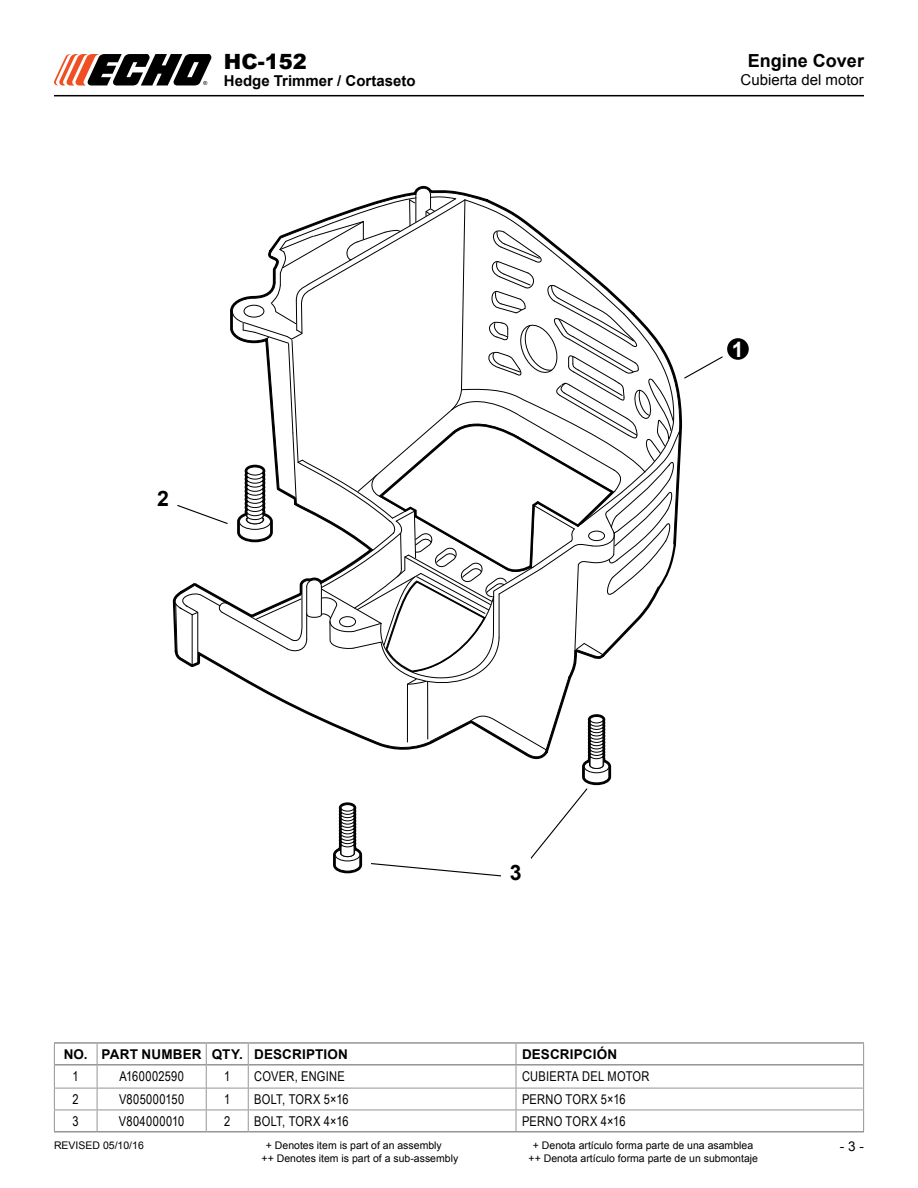
<style>
.page{position:relative;width:918px;height:1188px;background:#fff}
.page>*{position:absolute;margin:0;border:0;box-sizing:border-box;transform-origin:0 0}
.t1{font:700 21.3px "Arial";color:#000}
.t2{font:700 21.3px "Arial";color:#fff}
.t3{font:900 21px "Arial";color:#000}
.t4{font:700 18px "Arial";color:#000}
.t5{font:700 15px "Arial";color:#000}
.t6{font:15px "Arial";color:#000}
.t7{font:13.5px "Arial Narrow";letter-spacing:.02em;color:#000}
.t8{font:700 13.5px "Arial";letter-spacing:.01em;color:#000}
.t9{font:13.5px "Arial";color:#000}
.t10{font:10.5px "Arial";color:#000}
</style>
<div class="page">
<hr style="left:54px;top:95px;width:810px;height:1px;background:#000">
<svg style="left:54px;top:54px;width:158px;height:32px"></svg>
<hr style="left:54px;top:1042px;width:43px;height:2px;background:#939598">
<hr style="left:97px;top:1042px;width:109px;height:2px;background:#939598">
<hr style="left:206px;top:1042px;width:42px;height:2px;background:#939598">
<hr style="left:248px;top:1042px;width:268px;height:2px;background:#939598">
<hr style="left:516px;top:1042px;width:348px;height:2px;background:#939598">
<hr style="left:55px;top:1064px;width:42px;height:2px;background:#939598">
<hr style="left:97px;top:1064px;width:109px;height:2px;background:#939598">
<hr style="left:206px;top:1064px;width:42px;height:2px;background:#939598">
<hr style="left:248px;top:1064px;width:268px;height:2px;background:#939598">
<hr style="left:516px;top:1064px;width:347px;height:2px;background:#939598">
<hr style="left:54px;top:1131px;width:43px;height:2px;background:#939598">
<hr style="left:97px;top:1131px;width:109px;height:2px;background:#939598">
<hr style="left:206px;top:1131px;width:42px;height:2px;background:#939598">
<hr style="left:248px;top:1131px;width:268px;height:2px;background:#939598">
<hr style="left:516px;top:1131px;width:348px;height:2px;background:#939598">
<svg style="left:97px;top:1044px;width:1px;height:87px"></svg>
<svg style="left:206px;top:1044px;width:1px;height:87px"></svg>
<svg style="left:248px;top:1044px;width:1px;height:87px"></svg>
<svg style="left:516px;top:1044px;width:1px;height:87px"></svg>
<hr style="left:54px;top:1088px;width:43px;height:1px;background:#939598">
<hr style="left:97px;top:1088px;width:109px;height:1px;background:#939598">
<hr style="left:206px;top:1088px;width:42px;height:1px;background:#939598">
<hr style="left:248px;top:1088px;width:268px;height:1px;background:#939598">
<hr style="left:516px;top:1088px;width:348px;height:1px;background:#939598">
<hr style="left:54px;top:1110px;width:43px;height:1px;background:#939598">
<svg style="left:54px;top:1044px;width:1px;height:87px"></svg>
<hr style="left:97px;top:1110px;width:109px;height:1px;background:#939598">
<hr style="left:206px;top:1110px;width:42px;height:1px;background:#939598">
<hr style="left:248px;top:1110px;width:268px;height:1px;background:#939598">
<hr style="left:516px;top:1110px;width:348px;height:1px;background:#939598">
<svg style="left:863px;top:1044px;width:1px;height:87px"></svg>
<div style="left:723px;top:334px;width:30px;height:30px;border:8px solid #fff;border-radius:50%"></div>
<div style="left:727px;top:338px;width:22px;height:22px;background:#000;border-radius:50%"></div>
<svg style="left:172px;top:185px;width:552px;height:692px"></svg>
<div style="left:246px;top:510px;width:18px;height:10px;border:1px solid #000;border-radius:50%"></div>
<svg style="left:247px;top:516px;width:16px;height:8px"></svg>
<div style="left:246px;top:515px;width:18px;height:9px;border:1px solid #000;border-radius:50%"></div>
<svg style="left:247px;top:511px;width:16px;height:9px"></svg>
<div style="left:246px;top:511px;width:18px;height:9px;border:1px solid #000;border-radius:50%"></div>
<svg style="left:247px;top:508px;width:16px;height:8px"></svg>
<div style="left:246px;top:507px;width:18px;height:9px;border:1px solid #000;border-radius:50%"></div>
<svg style="left:247px;top:503px;width:16px;height:8px"></svg>
<div style="left:246px;top:503px;width:18px;height:9px;border:1px solid #000;border-radius:50%"></div>
<svg style="left:247px;top:499px;width:16px;height:9px"></svg>
<div style="left:246px;top:499px;width:18px;height:9px;border:1px solid #000;border-radius:50%"></div>
<svg style="left:247px;top:495px;width:16px;height:8px"></svg>
<div style="left:246px;top:495px;width:18px;height:9px;border:1px solid #000;border-radius:50%"></div>
<svg style="left:247px;top:491px;width:16px;height:8px"></svg>
<div style="left:246px;top:491px;width:18px;height:9px;border:1px solid #000;border-radius:50%"></div>
<svg style="left:247px;top:487px;width:16px;height:8px"></svg>
<div style="left:246px;top:487px;width:18px;height:9px;border:1px solid #000;border-radius:50%"></div>
<svg style="left:247px;top:483px;width:16px;height:8px"></svg>
<div style="left:246px;top:483px;width:18px;height:9px;border:1px solid #000;border-radius:50%"></div>
<svg style="left:247px;top:479px;width:16px;height:8px"></svg>
<div style="left:246px;top:478px;width:18px;height:10px;border:1px solid #000;border-radius:50%"></div>
<svg style="left:247px;top:475px;width:16px;height:8px"></svg>
<div style="left:246px;top:475px;width:18px;height:9px;border:1px solid #000;border-radius:50%"></div>
<svg style="left:247px;top:471px;width:16px;height:8px"></svg>
<div style="left:246px;top:471px;width:18px;height:9px;border:1px solid #000;border-radius:50%"></div>
<svg style="left:247px;top:467px;width:16px;height:8px"></svg>
<div style="left:246px;top:466px;width:18px;height:10px;border:1px solid #000;border-radius:50%"></div>
<div style="left:501px;top:859px;width:29px;height:25px;background:#fff"></div>
<h2 class="t3" style="left:224px;top:46px;width:84px">HC-152</h2>
<h3 class="t5" style="left:224px;top:70px;width:193px">Hedge Trimmer / Cortaseto</h3>
<h1 class="t1" style="left:157px;top:485px;width:13px">2</h1>
<h3 class="t4" style="left:748px;top:48px;width:118px">Engine Cover</h3>
<h3 class="t6" style="left:741px;top:70px;width:125px">Cubierta del motor</h3>
<h1 class="t2" style="left:732px;top:335px;width:13px">1</h1>
<h1 class="t1" style="left:510px;top:859px;width:13px">3</h1>
<p class="t8" style="left:64px;top:1045px;width:286px">NO. PART NUMBER QTY. DESCRIPTION</p>
<p class="t8" style="left:522px;top:1045px;width:97px">DESCRIPCIÓN</p>
<p class="t7" style="left:73px;top:1066px;width:8px">1</p>
<p class="t7" style="left:119px;top:1066px;width:66px">A160002590</p>
<p class="t7" style="left:224px;top:1066px;width:8px">1</p>
<p class="t7" style="left:254px;top:1066px;width:92px">COVER, ENGINE</p>
<p class="t7" style="left:522px;top:1066px;width:129px">CUBIERTA DEL MOTOR</p>
<p class="t7" style="left:73px;top:1089px;width:8px">2</p>
<p class="t7" style="left:119px;top:1089px;width:67px">V805000150</p>
<p class="t7" style="left:224px;top:1089px;width:8px">1</p>
<p class="t7" style="left:254px;top:1089px;width:96px">BOLT, TORX 5×16</p>
<p class="t7" style="left:522px;top:1089px;width:105px">PERNO TORX 5×16</p>
<p class="t7" style="left:73px;top:1111px;width:8px">3</p>
<p class="t7" style="left:119px;top:1111px;width:67px">V804000010</p>
<p class="t7" style="left:224px;top:1111px;width:8px">2</p>
<p class="t7" style="left:254px;top:1111px;width:96px">BOLT, TORX 4×16</p>
<p class="t7" style="left:522px;top:1111px;width:105px">PERNO TORX 4×16</p>
<p class="t10" style="left:54px;top:1138px;width:91px">REVISED 05/10/16</p>
<p class="t10" style="left:266px;top:1138px;width:177px">+ Denotes item is part of an assembly</p>
<p class="t10" style="left:533px;top:1138px;width:222px">+ Denota artículo forma parte de una asamblea</p>
<p class="t10" style="left:262px;top:1151px;width:198px">++ Denotes item is part of a sub-assembly</p>
<p class="t10" style="left:529px;top:1151px;width:231px">++ Denota artículo forma parte de un submontaje</p>
<p class="t9" style="left:840px;top:1137px;width:26px">- 3 -</p>
</div>
